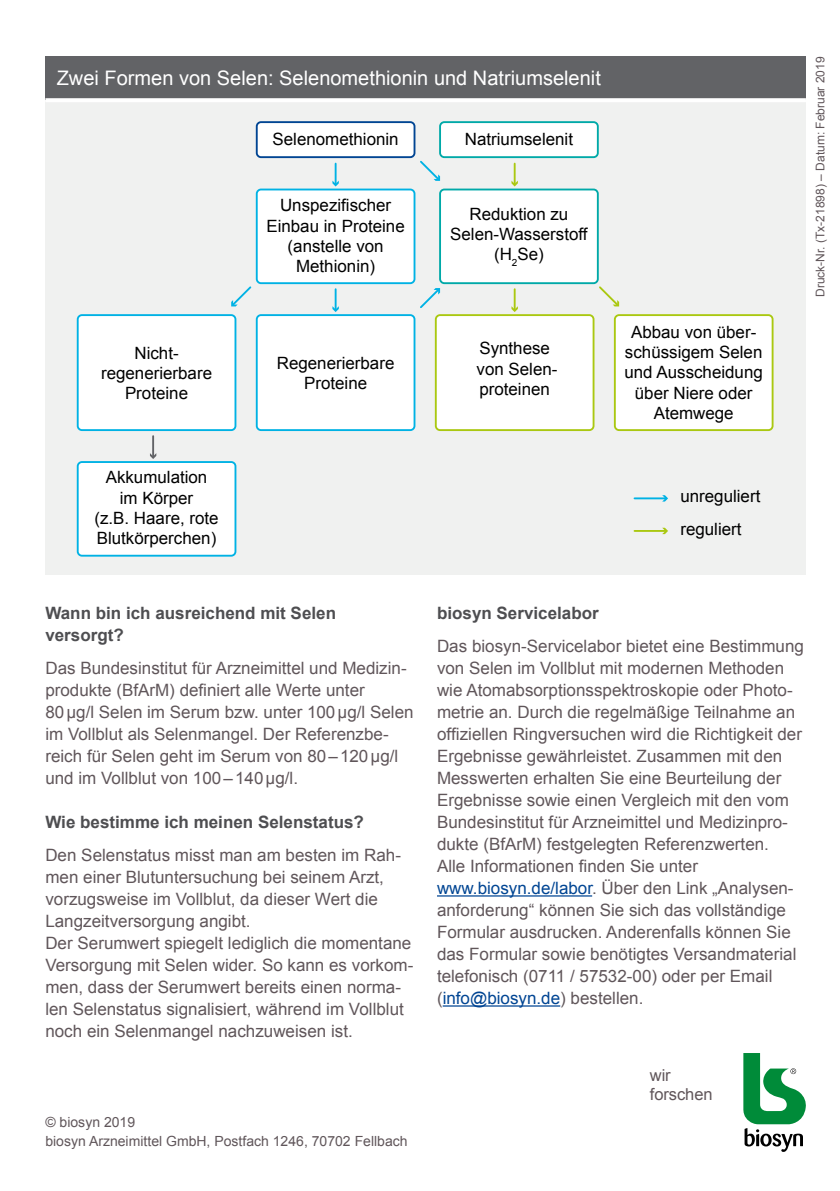
<style>
.page{position:relative;width:840px;height:1191px;background:#fff}
.page>*{position:absolute;margin:0;border:0;box-sizing:border-box;transform-origin:0 0}
.t1{font:20px "Arial";color:#fff}
.t2{font:17px/22px "Arial";color:#60565a}
.t3{font:17px/20.4px "Arial";color:#000;text-align:center}
.t4{font:700 17px/22px "Arial";color:#4e4e51}
.t5{font:16.4px/18.8px "Arial";letter-spacing:-.005em;color:#60565a}
.t6{font:14px/19.6px "Arial";color:#60565a}
.t7{font:12px "Arial";color:#60565a}
.s1{color:#014593}
</style>
<div class="page">
<svg style="left:743px;top:1053px;width:62px;height:98px"></svg>
<hr style="left:437px;top:895px;width:155px;height:1px;background:#014593">
<hr style="left:442px;top:1005px;width:118px;height:1px;background:#014593">
<div style="left:45px;top:57px;width:760px;height:43px;background:#626366"></div>
<div style="left:45px;top:100px;width:760px;height:474px;background:#f0f1f0"></div>
<svg style="left:45px;top:98px;width:760px;height:4px;fill:#fff"></svg>
<div style="left:614px;top:315px;width:158px;height:115px;background:#fff;border-radius:4px"></div>
<div style="left:613px;top:314px;width:160px;height:117px;border:2px solid #aac811;border-radius:4px"></div>
<div style="left:435px;top:315px;width:158px;height:115px;background:#fff;border-radius:4px"></div>
<div style="left:434px;top:314px;width:160px;height:117px;border:2px solid #aac811;border-radius:4px"></div>
<div style="left:256px;top:315px;width:158px;height:115px;background:#fff;border-radius:4px"></div>
<div style="left:256px;top:314px;width:159px;height:117px;border:2px solid #00b2e4;border-radius:4px"></div>
<div style="left:440px;top:189px;width:157px;height:94px;background:#fff;border-radius:4px"></div>
<div style="left:439px;top:189px;width:159px;height:95px;border:2px solid #00a9a8;border-radius:4px"></div>
<div style="left:440px;top:122px;width:157px;height:35px;background:#fff;border-radius:4px"></div>
<div style="left:439px;top:121px;width:159px;height:37px;border:2px solid #00a9a8;border-radius:4px"></div>
<div style="left:256px;top:122px;width:158px;height:35px;background:#fff;border-radius:4px"></div>
<div style="left:256px;top:121px;width:159px;height:37px;border:2px solid #014593;border-radius:4px"></div>
<div style="left:256px;top:189px;width:158px;height:94px;background:#fff;border-radius:4px"></div>
<div style="left:256px;top:189px;width:159px;height:95px;border:2px solid #00b2e4;border-radius:4px"></div>
<div style="left:78px;top:315px;width:157px;height:115px;background:#fff;border-radius:4px"></div>
<div style="left:77px;top:314px;width:159px;height:117px;border:2px solid #00b2e4;border-radius:4px"></div>
<div style="left:78px;top:462px;width:157px;height:93px;background:#fff;border-radius:4px"></div>
<div style="left:77px;top:461px;width:159px;height:95px;border:2px solid #00b2e4;border-radius:4px"></div>
<hr style="left:334px;top:164px;width:2px;height:20px;background:#00b2e4">
<svg style="left:332px;top:181px;width:6px;height:5px"></svg>
<hr style="left:513px;top:164px;width:2px;height:20px;background:#aac811">
<svg style="left:511px;top:181px;width:6px;height:5px"></svg>
<svg style="left:420px;top:160px;width:21px;height:21px"></svg>
<svg style="left:599px;top:286px;width:21px;height:21px"></svg>
<svg style="left:231px;top:286px;width:21px;height:21px"></svg>
<svg style="left:420px;top:288px;width:21px;height:20px"></svg>
<hr style="left:334px;top:289px;width:2px;height:21px;background:#00b2e4">
<svg style="left:332px;top:306px;width:6px;height:6px"></svg>
<hr style="left:152px;top:436px;width:2px;height:21px;background:#626366">
<svg style="left:150px;top:453px;width:6px;height:6px"></svg>
<hr style="left:513px;top:289px;width:2px;height:21px;background:#aac811">
<svg style="left:511px;top:306px;width:6px;height:6px"></svg>
<hr style="left:634px;top:497px;width:31px;height:2px;background:#00b2e4">
<svg style="left:661px;top:495px;width:6px;height:6px"></svg>
<hr style="left:634px;top:530px;width:31px;height:2px;background:#aac811">
<svg style="left:661px;top:528px;width:6px;height:6px"></svg>
<p class="t1" style="left:57px;top:65px;width:545px">Zwei Formen von Selen: Selenomethionin und Natriumselenit</p>
<p class="t3" style="left:101px;top:343px;width:112px">Nicht&shy;regenerierbare<br>Proteine</p>
<p class="t3" style="left:94px;top:467px;width:126px">Akkumulation<br>im Körper<br>(z.B. Haare, rote<br>Blutkörperchen)</p>
<p class="t3" style="left:272px;top:129px;width:128px">Selenomethionin</p>
<p class="t3" style="left:266px;top:195px;width:140px">Unspezifischer<br>Einbau in Proteine (anstelle von<br>Methionin)</p>
<p class="t3" style="left:276px;top:353px;width:119px">Regenerierbare<br>Proteine</p>
<p class="t3" style="left:464px;top:129px;width:110px">Natriumselenit</p>
<p class="t3" style="left:450px;top:204px;width:139px">Reduktion zu<br>Selen-Wasserstoff (H<sub>2</sub>Se)</p>
<p class="t3" style="left:476px;top:338px;width:82px;text-align:left">Synthese von Selen&shy;proteinen</p>
<p class="t3" style="left:624px;top:322px;width:140px">Abbau von über&shy;schüssigem Selen und Ausscheidung über Niere oder<br>Atemwege</p>
<p class="t3" style="left:680px;top:480px;width:81px;line-height:32.6px;text-align:left">unreguliert reguliert</p>
<p class="t7" style="left:811px;top:297px;width:242px;rotate:-90deg">Druck-Nr. (Tx-21898) – Datum: Februar 2019</p>
<p class="t4" style="left:45px;top:602px;width:292px">Wann bin ich ausreichend mit Selen versorgt?</p>
<p class="t2" style="left:45px;top:657px;width:369px">Das Bundesinstitut für Arzneimittel und Medizin&shy;produkte (BfArM) definiert alle Werte unter 80µg/l Selen im Serum bzw. unter 100µg/l Selen im Vollblut als Selenmangel. Der Referenzbe&shy;reich für Selen geht im Serum von 80–120µg/l und im Vollblut von 100–140µg/l.</p>
<p class="t4" style="left:45px;top:811px;width:320px">Wie bestimme ich meinen Selenstatus?</p>
<p class="t2" style="left:45px;top:844px;width:369px">Den Selenstatus misst man am besten im Rah&shy;men einer Blutuntersuchung bei seinem Arzt, vorzugsweise im Vollblut, da dieser Wert die Langzeitversorgung angibt.<br>Der Serumwert spiegelt lediglich die momentane Versorgung mit Selen wider. So kann es vorkom&shy;men, dass der Serumwert bereits einen norma&shy;len Selenstatus signalisiert, während im Vollblut noch ein Selenmangel nachzuweisen ist.</p>
<p class="t6" style="left:45px;top:1112px;width:363px">© biosyn 2019<br>biosyn Arzneimittel GmbH, Postfach 1246, 70702 Fellbach</p>
<p class="t4" style="left:437px;top:602px;width:163px">biosyn Servicelabor</p>
<p class="t2" style="left:437px;top:635px;width:368px">Das biosyn-Servicelabor bietet eine Bestimmung von Selen im Vollblut mit modernen Methoden wie Atomabsorptionsspektroskopie oder Photo&shy;metrie an. Durch die regelmäßige Teilnahme an offiziellen Ringversuchen wird die Richtigkeit der Ergebnisse gewährleistet. Zusammen mit den Messwerten erhalten Sie eine Beurteilung der Ergebnisse sowie einen Vergleich mit den vom Bundesinstitut für Arzneimittel und Medizinpro&shy;dukte (BfArM) festgelegten Referenzwerten.<br>Alle Informationen finden Sie unter <span class="s1">www.biosyn.de/labor</span>. Über den Link „Analysen&shy;anforderung“ können Sie sich das vollständige Formular ausdrucken. Anderenfalls können Sie das Formular sowie benötigtes Versandmaterial telefonisch (0711 / 57532-00) oder per Email (<span class="s1">info@biosyn.de</span>) bestellen.</p>
<p class="t5" style="left:649px;top:1065px;width:64px">wir forschen</p>
</div>
